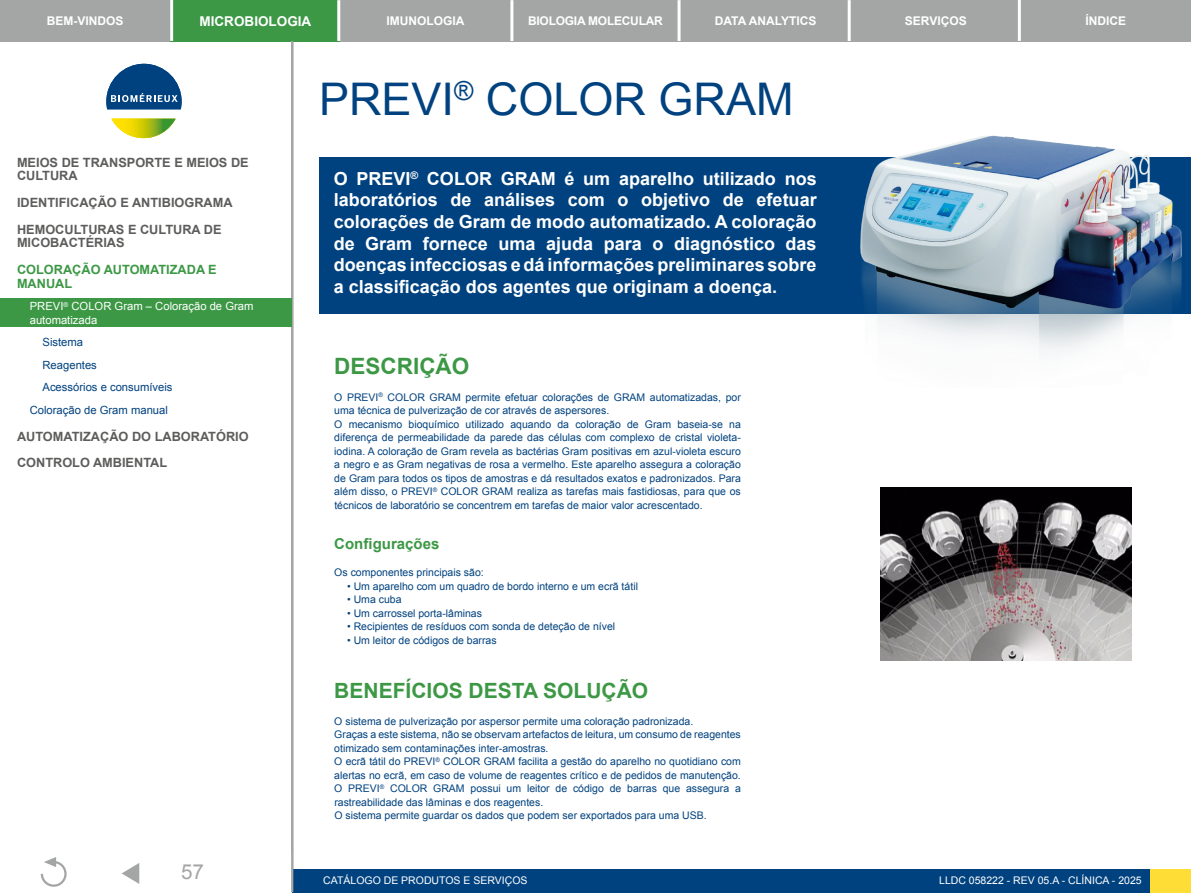
<style>
.page{position:relative;width:1191px;height:893px;background:#fff}
.page>*{position:absolute;margin:0;border:0;box-sizing:border-box;transform-origin:0 0}
.t1{font:45px "Arial";color:#00427f}
.t2{font:700 22.5px "Arial";color:#3c9845}
.t3{font:700 21px "Arial";color:#3c9845}
.t4{font:20.7px "Arial";color:#a4a5a5}
.t5{font:700 18px/21.6px "Arial";color:#fff;text-align:justify}
.t6{font:700 15px "Arial";color:#3c9845}
.t7{font:700 13.5px "Arial";color:#fff}
.t8{font:700 12.75px/13.5px "Arial";color:#5d5d5c}
.t9{font:700 12.75px/13.5px "Arial";color:#3c9845}
.t10{font:700 12px "Arial";color:#fff}
.t11{font:700 12px "Arial";letter-spacing:-.02em;color:#fff}
.t12{font:11.25px "Arial";color:#00427f}
.t13{font:11.25px/13.5px "Arial";color:#fff}
.t14{font:10.5px/13.5px "Arial";color:#00427f}
.t15{font:10.5px "Arial";color:#fff}
</style>
<div class="page">
<div style="left:0;top:0;width:170px;height:41px;background:#a4a5a5"></div>
<div style="left:292px;top:869px;width:858px;height:23px;background:#00427f"></div>
<div style="left:1150px;top:869px;width:41px;height:23px;background:#ffdd37"></div>
<div style="left:170px;top:0;width:170px;height:41px;background:#3c9845"></div>
<div style="left:340px;top:0;width:170px;height:41px;background:#a4a5a5"></div>
<div style="left:510px;top:0;width:170px;height:41px;background:#a4a5a5"></div>
<div style="left:680px;top:0;width:170px;height:41px;background:#a4a5a5"></div>
<div style="left:850px;top:0;width:170px;height:41px;background:#a4a5a5"></div>
<div style="left:1020px;top:0;width:171px;height:41px;background:#a4a5a5"></div>
<svg style="left:122px;top:863px;width:17px;height:21px"></svg>
<svg style="left:40px;top:857px;width:27px;height:30px"></svg>
<hr style="left:291px;top:41px;width:2px;height:851px;background:#a4a5a5">
<hr style="left:170px;top:0;width:3px;height:41px;background:#fff">
<hr style="left:337px;top:0;width:3px;height:41px;background:#fff">
<hr style="left:677px;top:0;width:3px;height:41px;background:#fff">
<hr style="left:510px;top:0;width:3px;height:41px;background:#fff">
<hr style="left:847px;top:0;width:3px;height:41px;background:#fff">
<hr style="left:1017px;top:0;width:3px;height:41px;background:#fff">
<svg style="left:106px;top:64px;width:76px;height:45px"></svg>
<svg style="left:111px;top:119px;width:65px;height:19px"></svg>
<div style="left:0;top:298px;width:291px;height:29px;background:#3c9845"></div>
<div style="left:319px;top:157px;width:872px;height:157px;background:#00427f"></div>
<img style="left:860px;top:135px;width:322px;height:218px">
<img style="left:880px;top:488px;width:251px;height:172px">
<p class="t10" style="left:206px;top:13px;width:101px">MICROBIOLOGIA</p>
<p class="t7" style="left:1083px;top:12px;width:47px">ÍNDICE</p>
<p class="t10" style="left:47px;top:13px;width:78px">BEM-VINDOS</p>
<p class="t7" style="left:199px;top:12px;width:113px">MICROBIOLOGIA</p>
<p class="t10" style="left:386px;top:13px;width:79px">IMUNOLOGIA</p>
<p class="t11" style="left:528px;top:13px;width:136px">BIOLOGIA MOLECULAR</p>
<p class="t10" style="left:715px;top:13px;width:103px">DATA ANALYTICS</p>
<p class="t10" style="left:905px;top:13px;width:63px">SERVIÇOS</p>
<p class="t10" style="left:1085px;top:13px;width:42px">ÍNDICE</p>
<p class="t8" style="left:17px;top:156px;width:233px">MEIOS DE TRANSPORTE E MEIOS DE<br>CULTURA</p>
<p class="t8" style="left:17px;top:189px;width:217px;line-height:27px">IDENTIFICAÇÃO E ANTIBIOGRAMA<br>HEMOCULTURAS E CULTURA DE</p>
<p class="t8" style="left:17px;top:236px;width:109px">MICOBACTÉRIAS</p>
<p class="t9" style="left:17px;top:263px;width:201px">COLORAÇÃO AUTOMATIZADA E<br>MANUAL</p>
<p class="t13" style="left:30px;top:300px;width:225px">PREVI<sup>®</sup> COLOR Gram – Coloração de Gram automatizada</p>
<p class="t12" style="left:43px;top:335px;width:42px">Sistema</p>
<p class="t12" style="left:43px;top:357px;width:56px">Reagentes</p>
<p class="t12" style="left:43px;top:380px;width:132px">Acessórios e consumíveis</p>
<p class="t12" style="left:30px;top:402px;width:140px">Coloração de Gram manual</p>
<p class="t8" style="left:17px;top:424px;width:233px;line-height:26.2px">AUTOMATIZAÇÃO DO LABORATÓRIO<br>CONTROLO AMBIENTAL</p>
<h3 class="t4" style="left:181px;top:858px;width:24px">57</h3>
<h1 class="t1" style="left:319px;top:70px;width:476px">PREVI<sup>®</sup> COLOR GRAM</h1>
<p class="t5" style="left:334px;top:168px;width:484px">O PREVI<sup>®</sup> COLOR GRAM é um aparelho utilizado nos laboratórios de análises com o objetivo de efetuar colorações de Gram de modo automatizado. A coloração de Gram fornece uma ajuda para o diagnóstico das doenças infecciosas e dá informações preliminares sobre a classificação dos agentes que originam a doença.</p>
<h2 class="t2" style="left:334px;top:351px;width:136px">DESCRIÇÃO</h2>
<p class="t14" style="left:334px;top:390px;width:408px">O PREVI<sup>®</sup> COLOR GRAM permite efetuar colorações de GRAM automatizadas, por uma técnica de pulverização de cor através de aspersores.<br>O mecanismo bioquímico utilizado aquando da coloração de Gram baseia-se na diferença de permeabilidade da parede das células com complexo de cristal violeta&shy;iodina. A coloração de Gram revela as bactérias Gram positivas em azul-violeta escuro a negro e as Gram negativas de rosa a vermelho. Este aparelho assegura a coloração de Gram para todos os tipos de amostras e dá resultados exatos e padronizados. Para além disso, o PREVI<sup>®</sup> COLOR GRAM realiza as tarefas mais fastidiosas, para que os técnicos de laboratório se concentrem em tarefas de maior valor acrescentado.</p>
<h3 class="t6" style="left:334px;top:534px;width:107px">Configurações</h3>
<p class="t14" style="left:334px;top:566px;width:151px">Os componentes principais são:</p>
<p class="t14" style="left:347px;top:579px;width:292px">• Um aparelho com um quadro de bordo interno e um ecrã tátil</p>
<p class="t14" style="left:347px;top:593px;width:56px">• Uma cuba</p>
<p class="t14" style="left:347px;top:606px;width:136px">• Um carrossel porta-lâminas</p>
<p class="t14" style="left:347px;top:620px;width:270px">• Recipientes de resíduos com sonda de deteção de nível</p>
<p class="t14" style="left:347px;top:633px;width:151px">• Um leitor de códigos de barras</p>
<h3 class="t3" style="left:334px;top:676px;width:315px">BENEFÍCIOS DESTA SOLUÇÃO</h3>
<p class="t14" style="left:334px;top:714px;width:408px">O sistema de pulverização por aspersor permite uma coloração padronizada.<br>Graças a este sistema, não se observam artefactos de leitura, um consumo de reagentes otimizado sem contaminações inter-amostras.<br>O ecrã tátil do PREVI<sup>®</sup> COLOR GRAM facilita a gestão do aparelho no quotidiano com alertas no ecrã, em caso de volume de reagentes crítico e de pedidos de manutenção.<br>O PREVI<sup>®</sup> COLOR GRAM possui um leitor de código de barras que assegura a rastreabilidade das lâminas e dos reagentes.<br>O sistema permite guardar os dados que podem ser exportados para uma USB.</p>
<p class="t15" style="left:323px;top:873px;width:206px">CATÁLOGO DE PRODUTOS E SERVIÇOS</p>
<p class="t15" style="left:939px;top:873px;width:204px">LLDC 058222 - REV 05.A - CLÍNICA - 2025</p>
</div>
